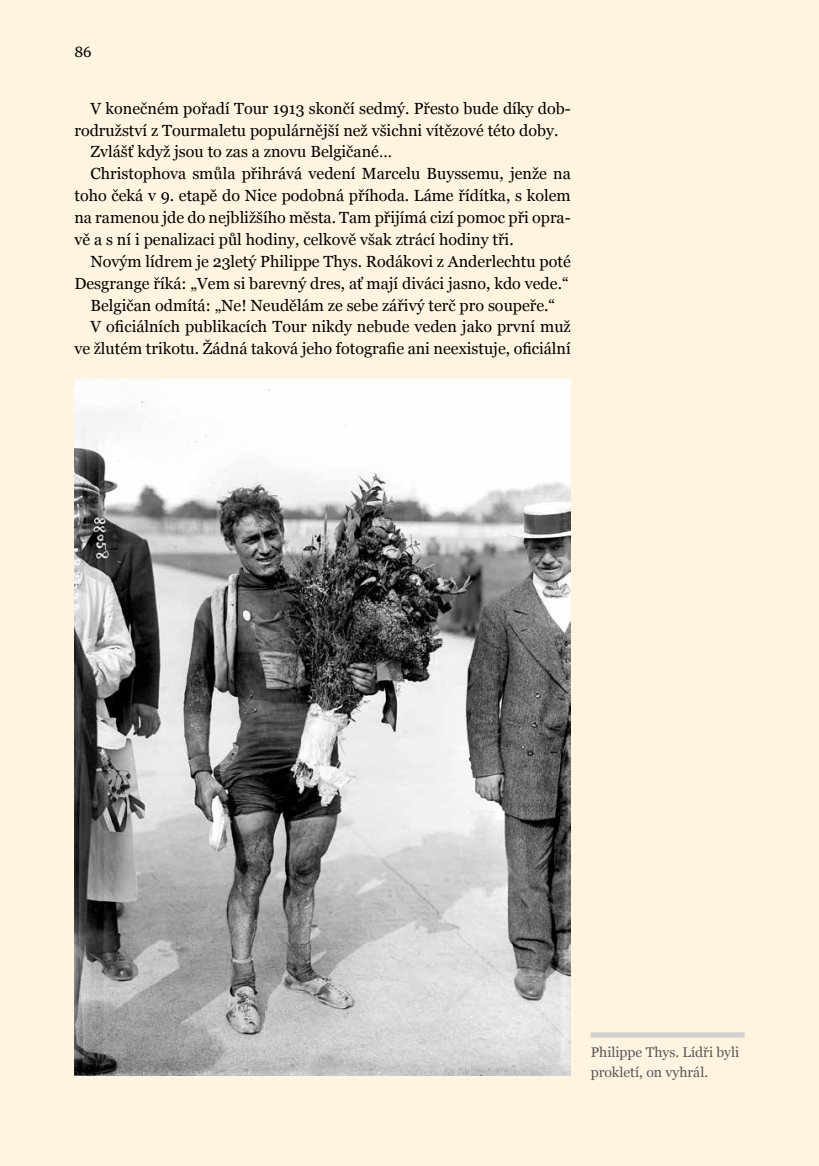
<style>
.page{position:relative;width:819px;height:1166px;background:#fff4e0}
.page>*{position:absolute;margin:0;border:0;box-sizing:border-box;transform-origin:0 0}
.t1{font:16.1px "Georgia";color:#000}
.t2{font:14.88px "Georgia";color:#000}
.t3{font:14px/19.2px "Georgia";color:#58585a}
</style>
<div class="page">
<img style="left:74px;top:380px;width:496px;height:695px">
<div style="left:590px;top:1032px;width:154px;height:5px;background:#d0d1d2"></div>
<p class="t2" style="left:74px;top:43px;width:19px">86</p>
<p class="t1" style="left:91px;top:98px;width:481px">V konečném pořadí Tour 1913 skončí sedmý. Přesto bude díky dob-</p>
<p class="t1" style="left:74px;top:120px;width:485px">rodružství z Tourmaletu populárnější než všichni vítězové této doby.</p>
<p class="t1" style="left:91px;top:142px;width:303px">Zvlášť když jsou to zas a znovu Belgičané…</p>
<p class="t1" style="left:91px;top:164px;width:481px">Christophova smůla přihrává vedení Marcelu Buyssemu, jenže na</p>
<p class="t1" style="left:74px;top:186px;width:498px">toho čeká v 9. etapě do Nice podobná příhoda. Láme řídítka, s kolem</p>
<p class="t1" style="left:74px;top:208px;width:498px">na ramenou jde do nejbližšího města. Tam přijímá cizí pomoc při opra-</p>
<p class="t1" style="left:74px;top:230px;width:440px">vě a s ní i penalizaci půl hodiny, celkově však ztrácí hodiny tři.</p>
<p class="t1" style="left:91px;top:251px;width:481px">Novým lídrem je 23letý Philippe Thys. Rodákovi z Anderlechtu poté</p>
<p class="t1" style="left:74px;top:273px;width:495px">Desgrange říká: „Vem si barevný dres, ať mají diváci jasno, kdo vede.“</p>
<p class="t1" style="left:91px;top:295px;width:466px">Belgičan odmítá: „Ne! Neudělám ze sebe zářivý terč pro soupeře.“</p>
<p class="t1" style="left:91px;top:317px;width:481px">V oficiálních publikacích Tour nikdy nebude veden jako první muž</p>
<p class="t1" style="left:74px;top:339px;width:498px">ve žlutém trikotu. Žádná taková jeho fotografie ani neexistuje, oficiální</p>
<p class="t3" style="left:590px;top:1043px;width:150px">Philippe Thys. Lídři byli prokletí, on vyhrál.</p>
</div>
